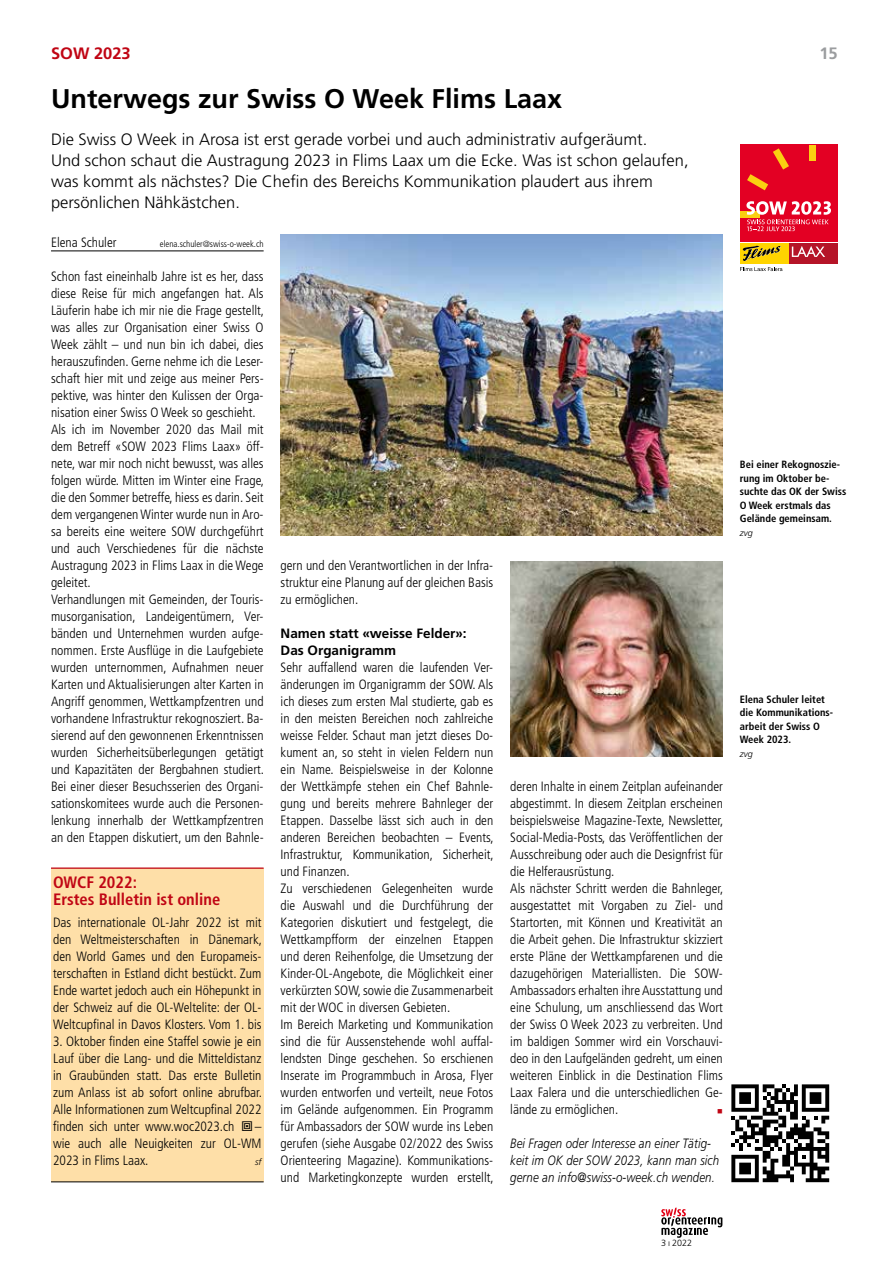
<style>
.page{position:relative;width:893px;height:1263px;background:#fff}
.page>*{position:absolute;margin:0;border:0;box-sizing:border-box;transform-origin:0 0}
.t1{font:700 27px "Frutiger LT Std";color:#000}
.t2{font:300 16.5px/21.3px "Frutiger LT Std";color:#000}
.t3{font:700 condensed 16.5px/17px "Frutiger LT Std";color:#c00514}
.t4{font:700 16.5px "Frutiger LT Std";color:#c00514}
.t5{font:700 16.5px "Frutiger LT Std";color:#9b9d9f}
.t6{font:300 condensed 13.5px/17px "Frutiger LT Std";color:#000;text-align:justify}
.t7{font:italic 300 13.5px/17px "Frutiger LT Std";letter-spacing:.01em;color:#000;scale:.85 1}
.t8{font:700 13.5px/17px "Frutiger LT Std";color:#000}
.t9{font:700 condensed 10.5px/13.5px "Frutiger LT Std";color:#000}
.t10{font:300 condensed 9px "Frutiger LT Std";color:#000}
.t11{font:italic 300 9px "Frutiger LT Std";color:#000}
.t12{font:300 9px "Frutiger LT Std";color:#000}
.t13{font:7.5px "Wingdings";color:#c00514}
</style>
<div class="page">
<hr style="left:51px;top:251px;width:213px;height:1px;background:#000">
<div style="left:51px;top:869px;width:213px;height:313px;background:#fedfa8"></div>
<hr style="left:51px;top:867px;width:213px;height:2px;background:#c00514">
<hr style="left:51px;top:1181px;width:213px;height:1px;background:#000">
<svg style="left:731px;top:1084px;width:98px;height:98px"></svg>
<img style="left:281px;top:234px;width:442px;height:302px">
<img style="left:510px;top:561px;width:213px;height:196px">
<div style="left:740px;top:145px;width:97px;height:97px;background:#e30023"></div>
<div style="left:740px;top:211px;width:19px;height:6px;background:#facf11"></div>
<svg style="left:747px;top:148px;width:42px;height:42px"></svg>
<div style="left:809px;top:145px;width:7px;height:16px;background:#facf11"></div>
<svg style="left:746px;top:201px;width:85px;height:30px"></svg>
<div style="left:789px;top:243px;width:48px;height:21px;background:#b51428"></div>
<div style="left:740px;top:243px;width:49px;height:21px;background:#ffd400"></div>
<svg style="left:792px;top:246px;width:33px;height:11px"></svg>
<svg style="left:742px;top:246px;width:39px;height:15px"></svg>
<svg style="left:740px;top:267px;width:42px;height:4px"></svg>
<svg style="left:661px;top:1207px;width:61px;height:31px"></svg>
<p class="t4" style="left:51px;top:44px;width:81px">SOW 2023</p>
<h1 class="t1" style="left:51px;top:82px;width:513px">Unterwegs zur Swiss O Week Flims Laax</h1>
<p class="t2" style="left:51px;top:128px;width:639px">Die Swiss O Week in Arosa ist erst gerade vorbei und auch administrativ aufgeräumt.<br>Und schon schaut die Austragung 2023 in Flims Laax um die Ecke. Was ist schon gelaufen, was kommt als nächstes? Die Chefin des Bereichs Kommunikation plaudert aus ihrem persönlichen Nähkästchen.</p>
<p class="t6" style="left:51px;top:234px;width:67px">Elena Schuler</p>
<p class="t10" style="left:160px;top:238px;width:105px">elena.schuler@swiss-o-week.ch</p>
<p class="t6" style="left:51px;top:268px;width:215px;text-align:left">Schon fast eineinhalb Jahre ist es her, dass diese Reise für mich angefangen hat. Als Läuferin habe ich mir nie die Frage gestellt, was alles zur Organisation einer Swiss O Week zählt – und nun bin ich dabei, dies herauszufinden. Gerne nehme ich die Leser&shy;schaft hier mit und zeige aus meiner Pers&shy;pektive, was hinter den Kulissen der Orga&shy;nisation einer Swiss O Week so geschieht.<br>Als ich im November 2020 das Mail mit dem Betreff «SOW 2023 Flims Laax» öff&shy;nete, war mir noch nicht bewusst, was alles folgen würde. Mitten im Winter eine Frage, die den Sommer betreffe, hiess es darin. Seit dem vergangenen Winter wurde nun in Aro&shy;sa bereits eine weitere SOW durchgeführt und auch Verschiedenes für die nächste Austragung 2023 in Flims Laax in die Wege geleitet.<br>Verhandlungen mit Gemeinden, der Touris&shy;musorganisation, Landeigentümern, Ver&shy;bänden und Unternehmen wurden aufge&shy;nommen. Erste Ausflüge in die Laufgebiete wurden unternommen, Aufnahmen neuer Karten und Aktualisierungen alter Karten in Angriff genommen, Wettkampfzentren und vorhandene Infrastruktur rekognosziert. Ba&shy;sierend auf den gewonnenen Erkenntnissen wurden Sicherheitsüberlegungen getätigt und Kapazitäten der Bergbahnen studiert.<br>Bei einer dieser Besuchsserien des Organi&shy;sationskomitees wurde auch die Personen&shy;lenkung innerhalb der Wettkampfzentren an den Etappen diskutiert, um den Bahnle-</p>
<p class="t6" style="left:281px;top:557px;width:214px">gern und den Verantwortlichen in der Infra&shy;struktur eine Planung auf der gleichen Basis zu ermöglichen.</p>
<p class="t8" style="left:281px;top:625px;width:188px">Namen statt «weisse Felder»:<br>Das Organigramm</p>
<p class="t6" style="left:281px;top:659px;width:215px;text-align:left">Sehr auffallend waren die laufenden Ver&shy;änderungen im Organigramm der SOW. Als ich dieses zum ersten Mal studierte, gab es in den meisten Bereichen noch zahlreiche weisse Felder. Schaut man jetzt dieses Do&shy;kument an, so steht in vielen Feldern nun ein Name. Beispielsweise in der Kolonne der Wettkämpfe stehen ein Chef Bahnle&shy;gung und bereits mehrere Bahnleger der Etappen. Dasselbe lässt sich auch in den anderen Bereichen beobachten – Events, Infrastruktur, Kommunikation, Sicherheit, und Finanzen.<br>Zu verschiedenen Gelegenheiten wurde die Auswahl und die Durchführung der Kategorien diskutiert und festgelegt, die Wettkampfform der einzelnen Etappen und deren Reihenfolge, die Umsetzung der Kinder-OL-Angebote, die Möglichkeit einer verkürzten SOW, sowie die Zusammenarbeit mit der WOC in diversen Gebieten.<br>Im Bereich Marketing und Kommunikation sind die für Aussenstehende wohl auffal&shy;lendsten Dinge geschehen. So erschienen Inserate im Programmbuch in Arosa, Flyer wurden entworfen und verteilt, neue Fotos im Gelände aufgenommen. Ein Programm für Ambassadors der SOW wurde ins Leben gerufen (siehe Ausgabe 02/2022 des Swiss Orienteering Magazine). Kommunikations&shy;und Marketingkonzepte wurden erstellt,</p>
<p class="t6" style="left:510px;top:778px;width:215px;text-align:left">deren Inhalte in einem Zeitplan aufeinander abgestimmt. In diesem Zeitplan erscheinen beispielsweise Magazine-Texte, Newsletter, Social-Media-Posts, das Veröffentlichen der Ausschreibung oder auch die Designfrist für die Helferausrüstung.<br>Als nächster Schritt werden die Bahnleger, ausgestattet mit Vorgaben zu Ziel- und Startorten, mit Können und Kreativität an die Arbeit gehen. Die Infrastruktur skizziert erste Pläne der Wettkampfarenen und die dazugehörigen Materiallisten. Die SOW-Ambassadors erhalten ihre Ausstattung und eine Schulung, um anschliessend das Wort der Swiss O Week 2023 zu verbreiten. Und im baldigen Sommer wird ein Vorschauvi&shy;deo in den Laufgeländen gedreht, um einen weiteren Einblick in die Destination Flims Laax Falera und die unterschiedlichen Ge&shy;lände zu ermöglichen.</p>
<p class="t3" style="left:53px;top:873px;width:169px">OWCF 2022:<br>Erstes Bulletin ist online</p>
<p class="t6" style="left:53px;top:914px;width:210px">Das internationale OL-Jahr 2022 ist mit den Weltmeisterschaften in Dänemark, den World Games und den Europameis&shy;terschaften in Estland dicht bestückt. Zum Ende wartet jedoch auch ein Höhepunkt in der Schweiz auf die OL-Weltelite: der OL-Weltcupfinal in Davos Klosters. Vom 1. bis</p>
<p class="t6" style="left:53px;top:1033px;width:210px">3. Oktober finden eine Staffel sowie je ein Lauf über die Lang- und die Mitteldistanz in Graubünden statt. Das erste Bulletin zum Anlass ist ab sofort online abrufbar.<br>Alle Informationen zum Weltcupfinal 2022 finden sich unter www.woc2023.ch</p>
<p class="t13" style="left:717px;top:1107px;width:7px">■</p>
<p class="t7" style="left:510px;top:1135px;width:247px">Bei Fragen oder Interesse an einer Tätig&shy;keit im OK der SOW 2023, kann man sich gerne an info@swiss-o-week.ch wenden.</p>
<p class="t6" style="left:53px;top:1118px;width:210px;text-indent:202px">– wie auch alle Neuigkeiten zur OL-WM 2023 in Flims Laax.</p>
<p class="t11" style="left:255px;top:1157px;width:8px">sf</p>
<p class="t5" style="left:819px;top:44px;width:20px">15</p>
<p class="t9" style="left:740px;top:458px;width:108px">Bei einer Rekognoszie&shy;rung im Oktober be&shy;suchte das OK der Swiss<br>O Week erstmals das<br>Gelände gemeinsam.</p>
<p class="t11" style="left:740px;top:527px;width:14px">zvg</p>
<p class="t9" style="left:740px;top:692px;width:95px">Elena Schuler leitet die Kommunikations&shy;arbeit der Swiss O<br>Week 2023.</p>
<p class="t11" style="left:740px;top:749px;width:14px">zvg</p>
<p class="t12" style="left:661px;top:1237px;width:33px">3 ı 2022</p>
</div>
